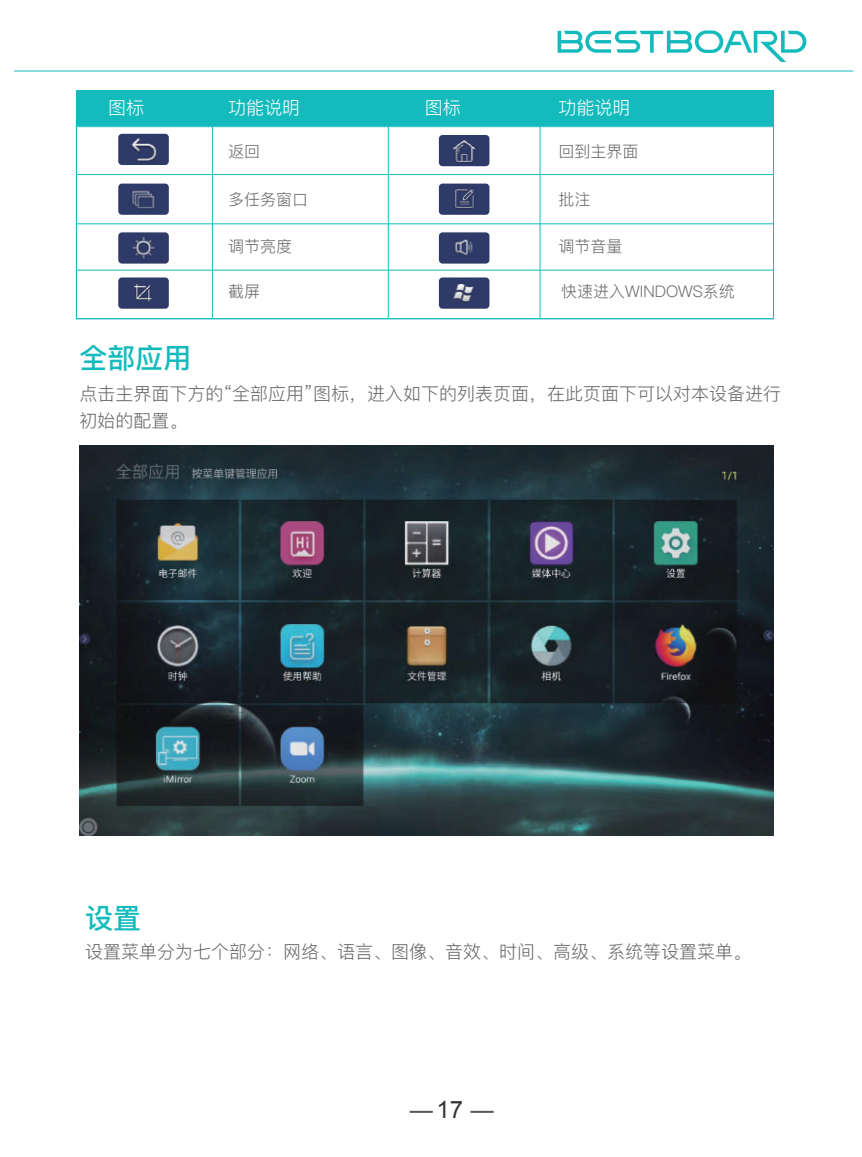
<style>
.page{position:relative;width:862px;height:1157px;background:#fff}
.page>*{position:absolute;margin:0;border:0;box-sizing:border-box;transform-origin:0 0}
.t1{font:28px "Ping Fang SC Bold";color:#14bbbd}
.t2{font:24px "Arial";color:#333334}
.t3{font:18px/27.2px "Ping Fang SC Regular";color:#67696b}
.t4{font:18px "Ping Fang SC Regular";color:#fff}
.t5{font:16px "Ping Fang SC Regular";color:#67696b}
</style>
<div class="page">
<svg style="left:557px;top:30px;width:249px;height:32px"></svg>
<hr style="left:14px;top:70px;width:839px;height:1px;background:#14bbbd">
<hr style="left:410px;top:1110px;width:23px;height:2px;background:#57585a">
<hr style="left:470px;top:1110px;width:24px;height:2px;background:#57585a">
<div style="left:76px;top:90px;width:697px;height:36px;background:#14bbbd"></div>
<hr style="left:76px;top:174px;width:697px;height:1px;background:#14bbbd">
<hr style="left:76px;top:223px;width:697px;height:1px;background:#14bbbd">
<hr style="left:76px;top:270px;width:697px;height:1px;background:#14bbbd">
<hr style="left:76px;top:126px;width:697px;height:1px;background:#14bbbd">
<div style="left:76px;top:91px;width:698px;height:228px;border:1px solid #14bbbd"></div>
<hr style="left:212px;top:91px;width:1px;height:228px;background:#14bbbd">
<hr style="left:388px;top:91px;width:1px;height:228px;background:#14bbbd">
<hr style="left:540px;top:91px;width:1px;height:228px;background:#14bbbd">
<img style="left:118px;top:134px;width:51px;height:31px">
<img style="left:439px;top:135px;width:50px;height:31px">
<img style="left:439px;top:232px;width:50px;height:31px">
<img style="left:118px;top:184px;width:51px;height:31px">
<img style="left:439px;top:184px;width:50px;height:31px">
<img style="left:118px;top:277px;width:51px;height:32px">
<img style="left:118px;top:232px;width:51px;height:31px">
<img style="left:439px;top:277px;width:50px;height:32px">
<img style="left:80px;top:445px;width:693px;height:390px">
<p class="t4" style="left:108px;top:97px;width:37px">图标</p>
<p class="t4" style="left:228px;top:97px;width:73px">功能说明</p>
<p class="t4" style="left:425px;top:97px;width:37px">图标</p>
<p class="t4" style="left:558px;top:97px;width:73px">功能说明</p>
<h1 class="t1" style="left:79px;top:341px;width:114px">全部应用</h1>
<p class="t5" style="left:558px;top:142px;width:81px">回到主界面</p>
<p class="t5" style="left:558px;top:190px;width:33px">批注</p>
<p class="t5" style="left:228px;top:142px;width:33px">返回</p>
<p class="t5" style="left:228px;top:190px;width:81px">多任务窗口</p>
<p class="t5" style="left:228px;top:237px;width:65px">调节亮度</p>
<p class="t5" style="left:228px;top:282px;width:33px">截屏</p>
<p class="t5" style="left:561px;top:282px;width:175px">快速进入WINDOWS系统</p>
<p class="t5" style="left:558px;top:237px;width:65px">调节音量</p>
<p class="t3" style="left:79px;top:380px;width:703px">点击主界面下方的“全部应用”图标，进入如下的列表页面，在此页面下可以对本设备进行初始的配置。</p>
<h1 class="t1" style="left:85px;top:901px;width:57px">设置</h1>
<p class="t3" style="left:85px;top:938px;width:668px">设置菜单分为七个部分：网络、语言、图像、音效、时间、高级、系统等设置菜单。</p>
<h2 class="t2" style="left:437px;top:1094px;width:28px">17</h2>
</div>
